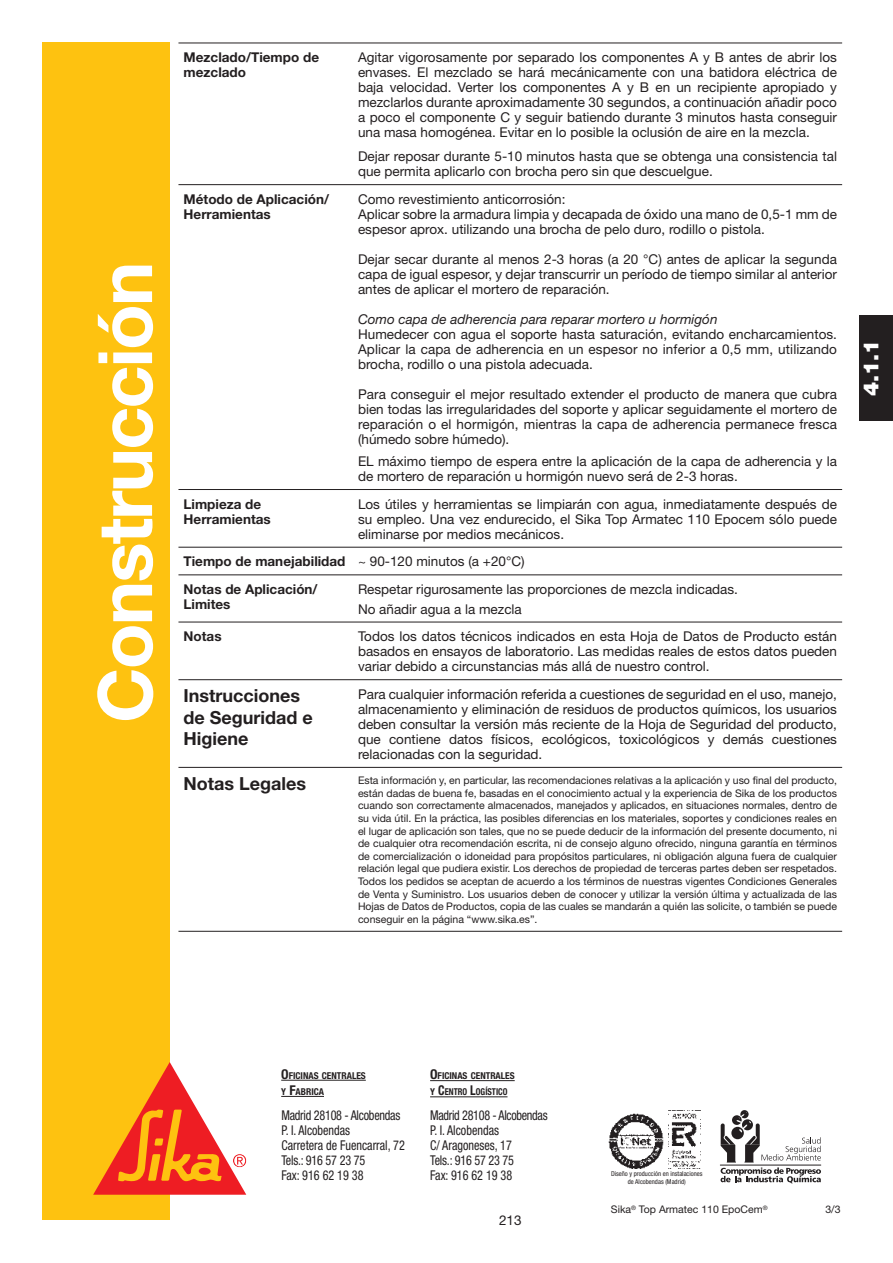
<style>
.page{position:relative;width:893px;height:1263px;background:#fff}
.page>*{position:absolute;margin:0;border:0;box-sizing:border-box;transform-origin:0 0}
.t1{font:700 75px "Helvetica Neue";letter-spacing:-.025em;color:#fff}
.t2{font:900 21px "Helvetica Neue";color:#fff}
.t3{font:700 18px/21.6px "Helvetica Neue";color:#231f20}
.t4{font:13.5px/15px "Helvetica Neue";color:#231f20;text-align:justify}
.t5{font:condensed 13.5px/15px "Helvetica Neue";color:#231f20;scale:.9 1}
.t6{font:700 13.5px/15px "Helvetica Neue";color:#231f20}
.t7{font:italic 13.5px "Helvetica Neue";color:#231f20}
.t8{font:10.5px/12.6px "Helvetica Neue";color:#231f20;text-align:justify}
.t9{font:700 condensed 9.45px/16.2px "Helvetica Neue";color:#231f20}
.t10{font:condensed 6.75px/7.5px "Helvetica Neue";color:#231f20;text-align:center}
.s1{font-weight:400}
.s2{font-size:13.5px}
</style>
<div class="page">
<svg style="left:720px;top:1110px;width:101px;height:73px"></svg>
<hr style="left:281px;top:1080px;width:85px;height:1px;background:#231f20">
<hr style="left:281px;top:1096px;width:43px;height:1px;background:#231f20">
<hr style="left:430px;top:1080px;width:84px;height:1px;background:#231f20">
<hr style="left:430px;top:1097px;width:77px;height:1px;background:#231f20">
<div style="left:859px;top:316px;width:33px;height:105px;background:#231f20"></div>
<img style="left:608px;top:1113px;width:55px;height:55px">
<img style="left:668px;top:1110px;width:33px;height:59px">
<div style="left:42px;top:43px;width:128px;height:1177px;background:#fec210"></div>
<svg style="left:93px;top:1062px;width:153px;height:133px"></svg>
<hr style="left:178px;top:43px;width:664px;height:1px;background:#231f20">
<hr style="left:178px;top:184px;width:664px;height:1px;background:#231f20">
<hr style="left:178px;top:679px;width:664px;height:1px;background:#231f20">
<hr style="left:178px;top:767px;width:664px;height:1px;background:#231f20">
<hr style="left:178px;top:931px;width:664px;height:1px;background:#231f20">
<hr style="left:178px;top:547px;width:664px;height:1px;background:#231f20">
<hr style="left:178px;top:574px;width:664px;height:1px;background:#231f20">
<hr style="left:178px;top:622px;width:664px;height:1px;background:#231f20">
<hr style="left:178px;top:489px;width:175px;height:1px;background:#231f20">
<hr style="left:353px;top:489px;width:489px;height:1px;background:#231f20">
<h1 class="t1" style="left:99px;top:723px;width:463px;rotate:-90deg">Construcción</h1>
<p class="t6" style="left:183px;top:51px;width:137px">Mezclado/Tiempo de mezclado</p>
<p class="t4" style="left:358px;top:52px;width:480px">Agitar vigorosamente por separado los componentes A y B antes de abrir los envases. El mezclado se hará mecánicamente con una batidora eléctrica de baja velocidad. Verter los componentes A y B en un recipiente apropiado y mezclarlos durante aproximadamente 30 segundos, a continuación añadir poco a poco el componente C y seguir batiendo durante 3 minutos hasta conseguir una masa homogénea. Evitar en lo posible la oclusión de aire en la mezcla.</p>
<p class="t4" style="left:358px;top:151px;width:480px">Dejar reposar durante 5-10 minutos hasta que se obtenga una consistencia tal que permita aplicarlo con brocha pero sin que descuelgue.</p>
<p class="t6" style="left:183px;top:193px;width:147px">Método de Aplicación/<br>Herramientas</p>
<p class="t4" style="left:358px;top:193px;width:480px;text-align:left">Como revestimiento anticorrosión:<br>Aplicar sobre la armadura limpia y decapada de óxido una mano de 0,5-1 mm de espesor aprox. utilizando una brocha de pelo duro, rodillo o pistola.</p>
<p class="t4" style="left:358px;top:253px;width:480px">Dejar secar durante al menos 2-3 horas (a 20 °C) antes de aplicar la segunda capa de igual espesor, y dejar transcurrir un período de tiempo similar al anterior antes de aplicar el mortero de reparación.</p>
<p class="t7" style="left:358px;top:314px;width:361px">Como capa de adherencia para reparar mortero u hormigón</p>
<p class="t4" style="left:358px;top:328px;width:480px">Humedecer con agua el soporte hasta saturación, evitando encharcamientos.<br>Aplicar la capa de adherencia en un espesor no inferior a 0,5 mm, utilizando brocha, rodillo o una pistola adecuada.</p>
<p class="t4" style="left:358px;top:388px;width:480px">Para conseguir el mejor resultado extender el producto de manera que cubra bien todas las irregularidades del soporte y aplicar seguidamente el mortero de reparación o el hormigón, mientras la capa de adherencia permanece fresca (húmedo sobre húmedo).</p>
<p class="t4" style="left:358px;top:455px;width:480px">EL máximo tiempo de espera entre la aplicación de la capa de adherencia y la de mortero de reparación u hormigón nuevo será de 2-3 horas.</p>
<p class="t6" style="left:183px;top:498px;width:89px">Limpieza de<br>Herramientas</p>
<p class="t4" style="left:358px;top:498px;width:480px">Los útiles y herramientas se limpiarán con agua, inmediatamente después de su empleo. Una vez endurecido, el Sika Top Armatec 110 Epocem sólo puede eliminarse por medios mecánicos.</p>
<p class="t6" style="left:183px;top:549px;width:343px;line-height:27.6px">Tiempo de manejabilidad <span class="s1">~ 90-120 minutos (a +20°C)<br></span>Notas de Aplicación/</p>
<p class="t6" style="left:183px;top:598px;width:48px">Limites</p>
<p class="t4" style="left:358px;top:581px;width:381px;line-height:19.5px">Respetar rigurosamente las proporciones de mezcla indicadas.<br>No añadir agua a la mezcla</p>
<p class="t6" style="left:183px;top:630px;width:40px">Notas</p>
<p class="t4" style="left:358px;top:631px;width:480px">Todos los datos técnicos indicados en esta Hoja de Datos de Producto están basados en ensayos de laboratorio. Las medidas reales de estos datos pueden variar debido a circunstancias más allá de nuestro control.</p>
<h3 class="t3" style="left:183px;top:687px;width:131px">Instrucciones de Seguridad e<br>Higiene</h3>
<p class="t4" style="left:358px;top:688px;width:480px">Para cualquier información referida a cuestiones de seguridad en el uso, manejo, almacenamiento y eliminación de residuos de productos químicos, los usuarios deben consultar la versión más reciente de la Hoja de Seguridad del producto, que contiene datos físicos, ecológicos, toxicológicos y demás cuestiones relacionadas con la seguridad.</p>
<h3 class="t3" style="left:183px;top:775px;width:124px">Notas Legales</h3>
<p class="t8" style="left:358px;top:776px;width:480px">Esta información y, en particular, las recomendaciones relativas a la aplicación y uso final del producto, están dadas de buena fe, basadas en el conocimiento actual y la experiencia de Sika de los productos cuando son correctamente almacenados, manejados y aplicados, en situaciones normales, dentro de su vida útil. En la práctica, las posibles diferencias en los materiales, soportes y condiciones reales en el lugar de aplicación son tales, que no se puede deducir de la información del presente documento, ni de cualquier otra recomendación escrita, ni de consejo alguno ofrecido, ninguna garantía en términos de comercialización o idoneidad para propósitos particulares, ni obligación alguna fuera de cualquier relación legal que pudiera existir. Los derechos de propiedad de terceras partes deben ser respetados.<br>Todos los pedidos se aceptan de acuerdo a los términos de nuestras vigentes Condiciones Generales de Venta y Suministro. Los usuarios deben de conocer y utilizar la versión última y actualizada de las Hojas de Datos de Productos, copia de las cuales se mandarán a quién las solicite, o también se puede conseguir en la página “www.sika.es”.</p>
<h2 class="t2" style="left:863px;top:396px;width:58px;rotate:-90deg">4.1.1</h2>
<p class="t9" style="left:281px;top:1069px;width:86px"><span class="s2">O</span>FICINAS CENTRALES<br>Y <span class="s2">F</span>ABRICA</p>
<p class="t9" style="left:430px;top:1069px;width:86px"><span class="s2">O</span>FICINAS CENTRALES<br>Y <span class="s2">C</span>ENTRO <span class="s2">L</span>OGÍSTICO</p>
<p class="t5" style="left:281px;top:1109px;width:139px">Madrid 28108 - Alcobendas<br>P. I. Alcobendas<br>Carretera de Fuencarral, 72<br>Tels.: 916 57 23 75<br>Fax: 916 62 19 38</p>
<p class="t5" style="left:430px;top:1109px;width:132px">Madrid 28108 - Alcobendas<br>P. I. Alcobendas<br>C/ Aragoneses, 17<br>Tels.: 916 57 23 75<br>Fax: 916 62 19 38</p>
<p class="t4" style="left:499px;top:1214px;width:24px">213</p>
<p class="t10" style="left:611px;top:1171px;width:93px">Diseño y producción en instalaciones de Alcobendas (Madrid)</p>
<p class="t8" style="left:611px;top:1205px;width:158px">Sika<sup>®</sup> Top Armatec 110 EpoCem<sup>®</sup></p>
<p class="t8" style="left:825px;top:1205px;width:17px">3/3</p>
</div>
